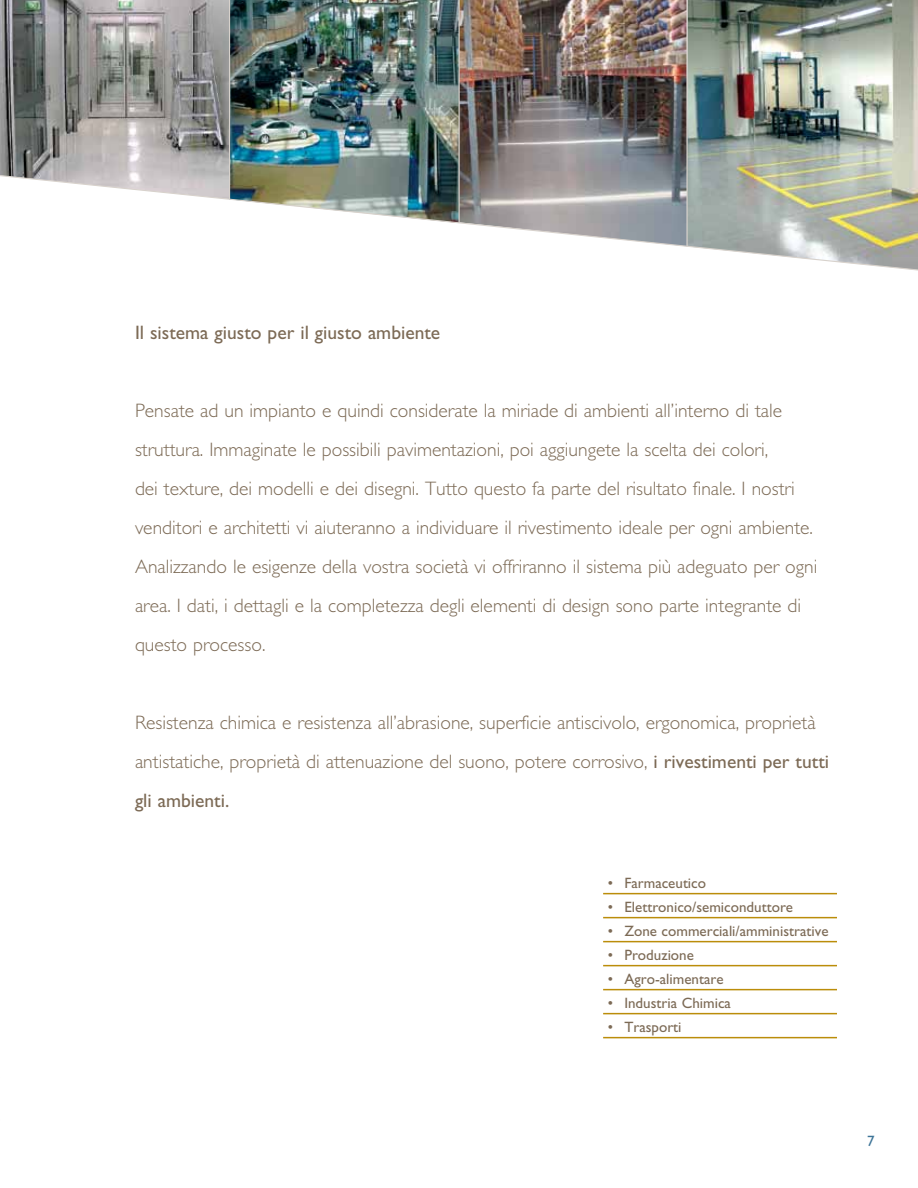
<style>
.page{position:relative;width:918px;height:1188px;background:#fff}
.page>*{position:absolute;margin:0;border:0;box-sizing:border-box;transform-origin:0 0}
.t1{font:300 19.5px/39px "Gill Sans";color:#7c6a55}
.t2{font:19.5px "Gill Sans";color:#7c6a55}
.t3{font:15px "Gill Sans";color:#7c6a55}
.t4{font:15px "Gill Sans";color:#3d7497}
.s1{font-weight:400}
</style>
<div class="page">
<img style="left:0;top:0;width:229px;height:174px">
<img style="left:688px;top:0;width:230px;height:174px">
<img style="left:460px;top:0;width:227px;height:174px">
<img style="left:230px;top:0;width:229px;height:174px">
<hr style="left:229px;top:0;width:1px;height:199px;background:#d8d2cc">
<hr style="left:459px;top:0;width:1px;height:223px;background:#d8d2cc">
<hr style="left:687px;top:0;width:1px;height:246px;background:#d8d2cc">
<svg style="left:0;top:77px;width:1px;height:97px"></svg>
<svg style="left:0;top:174px;width:918px;height:97px"></svg>
<hr style="left:603px;top:893px;width:234px;height:1px;background:#bb8d0a">
<hr style="left:603px;top:917px;width:234px;height:1px;background:#bb8d0a">
<hr style="left:603px;top:941px;width:234px;height:1px;background:#bb8d0a">
<hr style="left:603px;top:965px;width:234px;height:1px;background:#bb8d0a">
<hr style="left:603px;top:989px;width:234px;height:1px;background:#bb8d0a">
<hr style="left:603px;top:1013px;width:234px;height:1px;background:#bb8d0a">
<hr style="left:603px;top:1037px;width:234px;height:1px;background:#bb8d0a">
<p class="t2" style="left:135px;top:321px;width:307px">Il sistema giusto per il giusto ambiente</p>
<p class="t1" style="left:135px;top:391px;width:684px">Pensate ad un impianto e quindi considerate la miriade di ambienti all’interno di tale struttura. Immaginate le possibili pavimentazioni, poi aggiungete la scelta dei colori,<br>dei texture, dei modelli e dei disegni. Tutto questo fa parte del risultato finale. I nostri venditori e architetti vi aiuteranno a individuare il rivestimento ideale per ogni ambiente.<br>Analizzando le esigenze della vostra società vi offriranno il sistema più adeguato per ogni area. I dati, i dettagli e la completezza degli elementi di design sono parte integrante di questo processo.</p>
<p class="t1" style="left:135px;top:703px;width:696px">Resistenza chimica e resistenza all’abrasione, superficie antiscivolo, ergonomica, proprietà antistatiche, proprietà di attenuazione del suono, potere corrosivo, <span class="s1">i rivestimenti per tutti gli ambienti.</span></p>
<p class="t3" style="left:608px;top:874px;width:100px">• Farmaceutico</p>
<p class="t3" style="left:608px;top:898px;width:187px">• Elettronico/semiconduttore</p>
<p class="t3" style="left:608px;top:922px;width:222px">• Zone commerciali/amministrative</p>
<p class="t3" style="left:608px;top:946px;width:88px">• Produzione</p>
<p class="t3" style="left:608px;top:970px;width:117px">• Agro-alimentare</p>
<p class="t3" style="left:608px;top:994px;width:125px">• Industria Chimica</p>
<p class="t3" style="left:608px;top:1018px;width:75px">• Trasporti</p>
<p class="t4" style="left:867px;top:1133px;width:9px">7</p>
</div>
